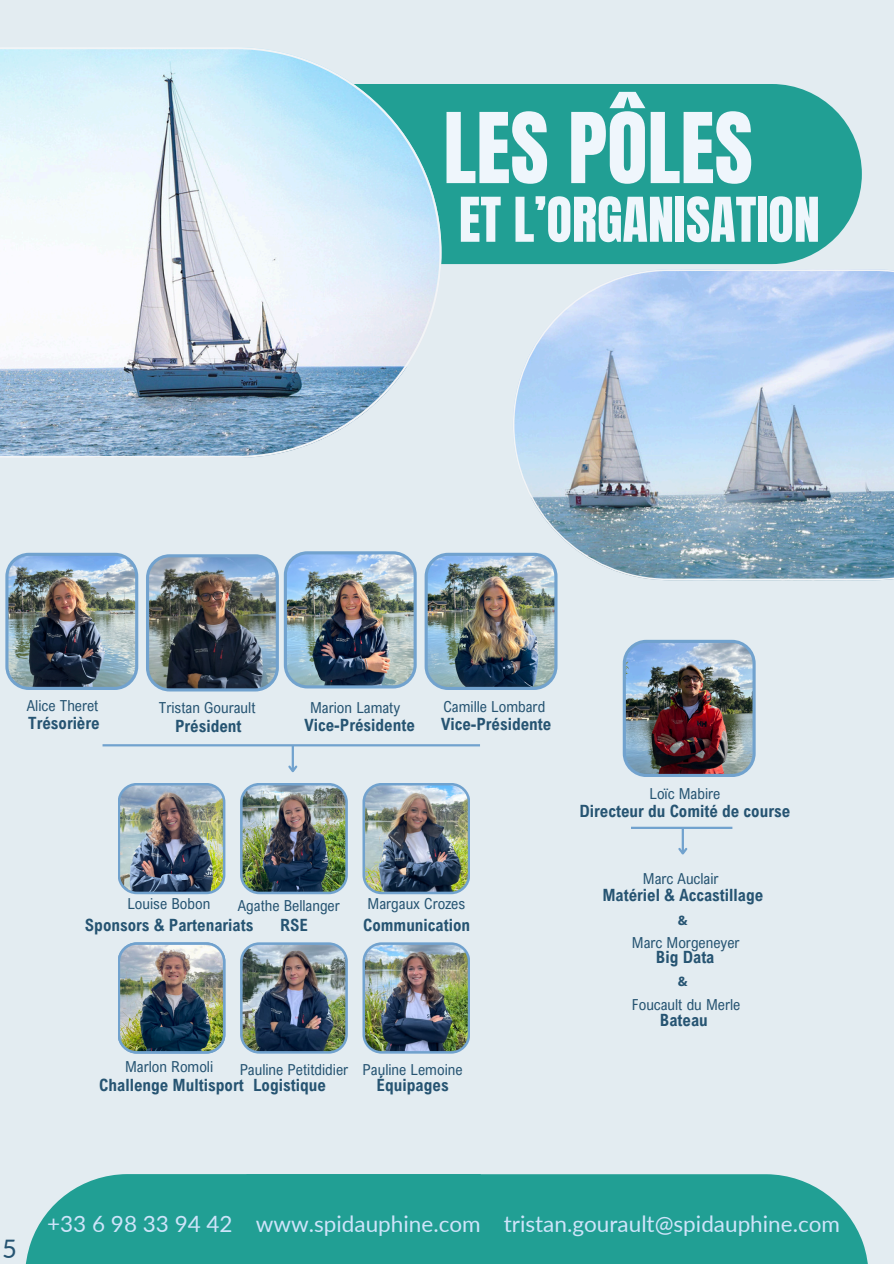
<style>
.page{position:relative;width:894px;height:1264px;background:#fff}
.page>*{position:absolute;margin:0;border:0;box-sizing:border-box;transform-origin:0 0}
.t1{font:82.8px "Anton";color:#eff6fc}
.t2{font:52.5px "Anton";color:#eff6fc}
.t3{font:25.5px "Lato";color:#265472}
.t4{font:22.5px "Lato";color:#cee4fa}
.t5{font:700 16.95px "Arial Nova Cond";color:#265472}
.t6{font:15.15px "Arial Nova Cond";color:#265472}
.t7{font:700 13.05px "Open Sans";color:#265472}
</style>
<div class="page">
<div style="left:0;top:0;width:893px;height:1263px;background:#e3ecf1"></div>
<div style="left:246px;top:1174px;width:622px;height:89px;background:#219f94"></div>
<div style="left:25px;top:1174px;width:455px;height:89px;background:#219f94"></div>
<div style="left:127px;top:84px;width:734px;height:180px;background:#219f94;border-radius:90px"></div>
<svg style="left:0;top:48px;width:441px;height:410px"></svg>
<img style="left:5px;top:553px;width:133px;height:137px">
<hr style="left:102px;top:744px;width:378px;height:2px;background:#71a2ce">
<hr style="left:291px;top:745px;width:3px;height:26px;background:#71a2ce">
<svg style="left:288px;top:763px;width:10px;height:10px"></svg>
<img style="left:240px;top:783px;width:108px;height:111px">
<img style="left:118px;top:783px;width:107px;height:111px">
<img style="left:362px;top:783px;width:108px;height:111px">
<img style="left:362px;top:942px;width:108px;height:111px">
<img style="left:240px;top:942px;width:108px;height:111px">
<hr style="left:630px;top:826px;width:102px;height:3px;background:#71a2ce">
<hr style="left:681px;top:827px;width:2px;height:26px;background:#71a2ce">
<svg style="left:678px;top:845px;width:10px;height:10px"></svg>
<svg style="left:512px;top:269px;width:381px;height:311px"></svg>
<img style="left:424px;top:553px;width:133px;height:137px">
<img style="left:622px;top:640px;width:133px;height:137px">
<img style="left:146px;top:551px;width:270px;height:140px">
<img style="left:118px;top:942px;width:107px;height:111px">
<h5 class="t1" style="left:443px;top:89px;width:311px">LES PÔLES</h5>
<h5 class="t2" style="left:458px;top:182px;width:362px">ET L’ORGANISATION</h5>
<h5 class="t6" style="left:27px;top:696px;width:73px">Alice Theret</h5>
<h5 class="t6" style="left:159px;top:698px;width:98px">Tristan Gourault</h5>
<p class="t6" style="left:443px;top:697px;width:103px">Camille Lombard</p>
<h5 class="t6" style="left:310px;top:697px;width:92px">Marion Lamaty</h5>
<p class="t5" style="left:28px;top:712px;width:73px">Trésorière</p>
<p class="t5" style="left:175px;top:715px;width:68px">Président</p>
<h5 class="t5" style="left:304px;top:714px;width:112px">Vice-Présidente</h5>
<p class="t5" style="left:441px;top:713px;width:112px">Vice-Présidente</p>
<p class="t6" style="left:127px;top:894px;width:84px">Louise Bobon</p>
<p class="t6" style="left:238px;top:896px;width:103px">Agathe Bellanger</p>
<h5 class="t6" style="left:367px;top:894px;width:99px">Margaux Crozes</h5>
<h5 class="t5" style="left:85px;top:914px;width:170px">Sponsors &amp; Partenariats</h5>
<p class="t5" style="left:280px;top:914px;width:29px">RSE</p>
<p class="t5" style="left:363px;top:914px;width:108px">Communication</p>
<p class="t6" style="left:125px;top:1057px;width:90px">Marlon Romoli</p>
<p class="t6" style="left:239px;top:1059px;width:110px">Pauline Petitdidier</p>
<p class="t6" style="left:362px;top:1059px;width:101px">Pauline Lemoine</p>
<p class="t5" style="left:99px;top:1073px;width:146px">Challenge Multisport</p>
<h5 class="t5" style="left:253px;top:1073px;width:74px">Logistique</h5>
<p class="t5" style="left:376px;top:1073px;width:74px">Équipages</p>
<p class="t6" style="left:649px;top:784px;width:72px">Loïc Mabire</p>
<h4 class="t5" style="left:579px;top:800px;width:212px">Directeur du Comité de course</h4>
<h5 class="t6" style="left:642px;top:869px;width:77px">Marc Auclair</h5>
<p class="t5" style="left:602px;top:884px;width:162px">Matériel &amp; Accastillage</p>
<h5 class="t7" style="left:677px;top:910px;width:11px">&amp;</h5>
<p class="t6" style="left:631px;top:933px;width:109px">Marc Morgeneyer</p>
<h5 class="t5" style="left:655px;top:946px;width:60px">Big Data</h5>
<p class="t7" style="left:677px;top:972px;width:11px">&amp;</p>
<p class="t6" style="left:631px;top:995px;width:110px">Foucault du Merle</p>
<p class="t5" style="left:659px;top:1009px;width:49px">Bateau</p>
<h5 class="t3" style="left:2px;top:1232px;width:16px">5</h5>
<h3 class="t4" style="left:47px;top:1210px;width:794px">+33 6 98 33 94 42 www.spidauphine.com tristan.gourault@spidauphine.com</h3>
</div>
